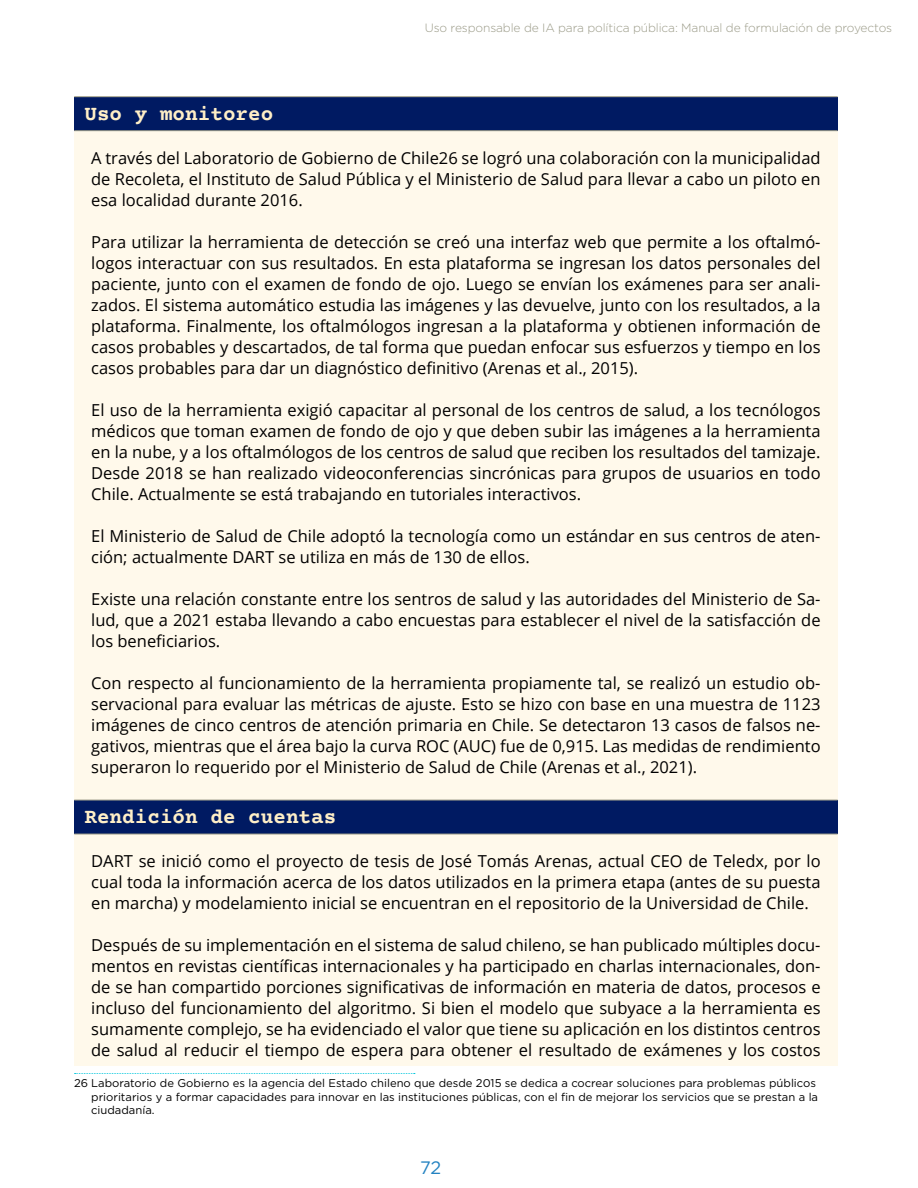
<style>
.page{position:relative;width:918px;height:1188px;background:#fff}
.page>*{position:absolute;margin:0;border:0;box-sizing:border-box;transform-origin:0 0}
.t1{font:700 21px "Courier Prime";color:#ffefc7}
.t2{font:18px "Gotham";color:#2382c1}
.t3{font:16.5px/21px "Open Sans";color:#000;text-align:justify}
.t4{font:300 12px "Gotham";letter-spacing:-.01em;color:#9b9b88}
.t5{font:11.25px/13.5px "Gotham";color:#000}
</style>
<div class="page">
<div style="left:74px;top:97px;width:764px;height:969px;background:#fff9eb"></div>
<div style="left:74px;top:97px;width:764px;height:34px;background:#001a62"></div>
<hr style="left:74px;top:96px;width:764px;height:1px;background:#9b9b88">
<hr style="left:74px;top:130px;width:764px;height:1px;background:#9b9b88">
<div style="left:74px;top:800px;width:764px;height:34px;background:#001a62"></div>
<hr style="left:74px;top:800px;width:764px;height:1px;background:#9b9b88">
<hr style="left:74px;top:834px;width:764px;height:1px;background:#9b9b88">
<svg style="left:75px;top:1073px;width:340px;height:1px"></svg>
<p class="t4" style="left:425px;top:20px;width:469px">Uso responsable de IA para política pública: Manual de formulación de proyectos</p>
<p class="t1" style="left:84px;top:101px;width:190px">Uso y monitoreo</p>
<p class="t3" style="left:91px;top:147px;width:731px">A través del Laboratorio de Gobierno de Chile26 se logró una colaboración con la municipalidad de Recoleta, el Instituto de Salud Pública y el Ministerio de Salud para llevar a cabo un piloto en esa localidad durante 2016.</p>
<p class="t3" style="left:91px;top:231px;width:731px">Para utilizar la herramienta de detección se creó una interfaz web que permite a los oftalmó&shy;logos interactuar con sus resultados. En esta plataforma se ingresan los datos personales del paciente, junto con el examen de fondo de ojo. Luego se envían los exámenes para ser anali&shy;zados. El sistema automático estudia las imágenes y las devuelve, junto con los resultados, a la plataforma. Finalmente, los oftalmólogos ingresan a la plataforma y obtienen información de casos probables y descartados, de tal forma que puedan enfocar sus esfuerzos y tiempo en los casos probables para dar un diagnóstico definitivo (Arenas et al., 2015).</p>
<p class="t3" style="left:91px;top:399px;width:731px">El uso de la herramienta exigió capacitar al personal de los centros de salud, a los tecnólogos médicos que toman examen de fondo de ojo y que deben subir las imágenes a la herramienta en la nube, y a los oftalmólogos de los centros de salud que reciben los resultados del tamizaje.<br>Desde 2018 se han realizado videoconferencias sincrónicas para grupos de usuarios en todo Chile. Actualmente se está trabajando en tutoriales interactivos.</p>
<p class="t3" style="left:91px;top:525px;width:731px">El Ministerio de Salud de Chile adoptó la tecnología como un estándar en sus centros de aten&shy;ción; actualmente DART se utiliza en más de 130 de ellos.</p>
<p class="t3" style="left:91px;top:588px;width:731px">Existe una relación constante entre los sentros de salud y las autoridades del Ministerio de Sa&shy;lud, que a 2021 estaba llevando a cabo encuestas para establecer el nivel de la satisfacción de los beneficiarios.</p>
<p class="t3" style="left:91px;top:672px;width:731px">Con respecto al funcionamiento de la herramienta propiamente tal, se realizó un estudio ob&shy;servacional para evaluar las métricas de ajuste. Esto se hizo con base en una muestra de 1123 imágenes de cinco centros de atención primaria en Chile. Se detectaron 13 casos de falsos ne&shy;gativos, mientras que el área bajo la curva ROC (AUC) fue de 0,915. Las medidas de rendimiento superaron lo requerido por el Ministerio de Salud de Chile (Arenas et al., 2021).</p>
<p class="t1" style="left:84px;top:805px;width:254px">Rendición de cuentas</p>
<p class="t3" style="left:91px;top:850px;width:731px">DART se inició como el proyecto de tesis de José Tomás Arenas, actual CEO de Teledx, por lo cual toda la información acerca de los datos utilizados en la primera etapa (antes de su puesta en marcha) y modelamiento inicial se encuentran en el repositorio de la Universidad de Chile.</p>
<p class="t3" style="left:91px;top:934px;width:731px">Después de su implementación en el sistema de salud chileno, se han publicado múltiples docu&shy;mentos en revistas científicas internacionales y ha participado en charlas internacionales, don&shy;de se han compartido porciones significativas de información en materia de datos, procesos e incluso del funcionamiento del algoritmo. Si bien el modelo que subyace a la herramienta es sumamente complejo, se ha evidenciado el valor que tiene su aplicación en los distintos centros de salud al reducir el tiempo de espera para obtener el resultado de exámenes y los costos</p>
<p class="t5" style="left:91px;top:1076px;width:728px;text-indent:-17px">26 Laboratorio de Gobierno es la agencia del Estado chileno que desde 2015 se dedica a cocrear soluciones para problemas públicos prioritarios y a formar capacidades para innovar en las instituciones públicas, con el fin de mejorar los servicios que se prestan a la ciudadanía.</p>
<p class="t2" style="left:420px;top:1156px;width:23px">72</p>
</div>
